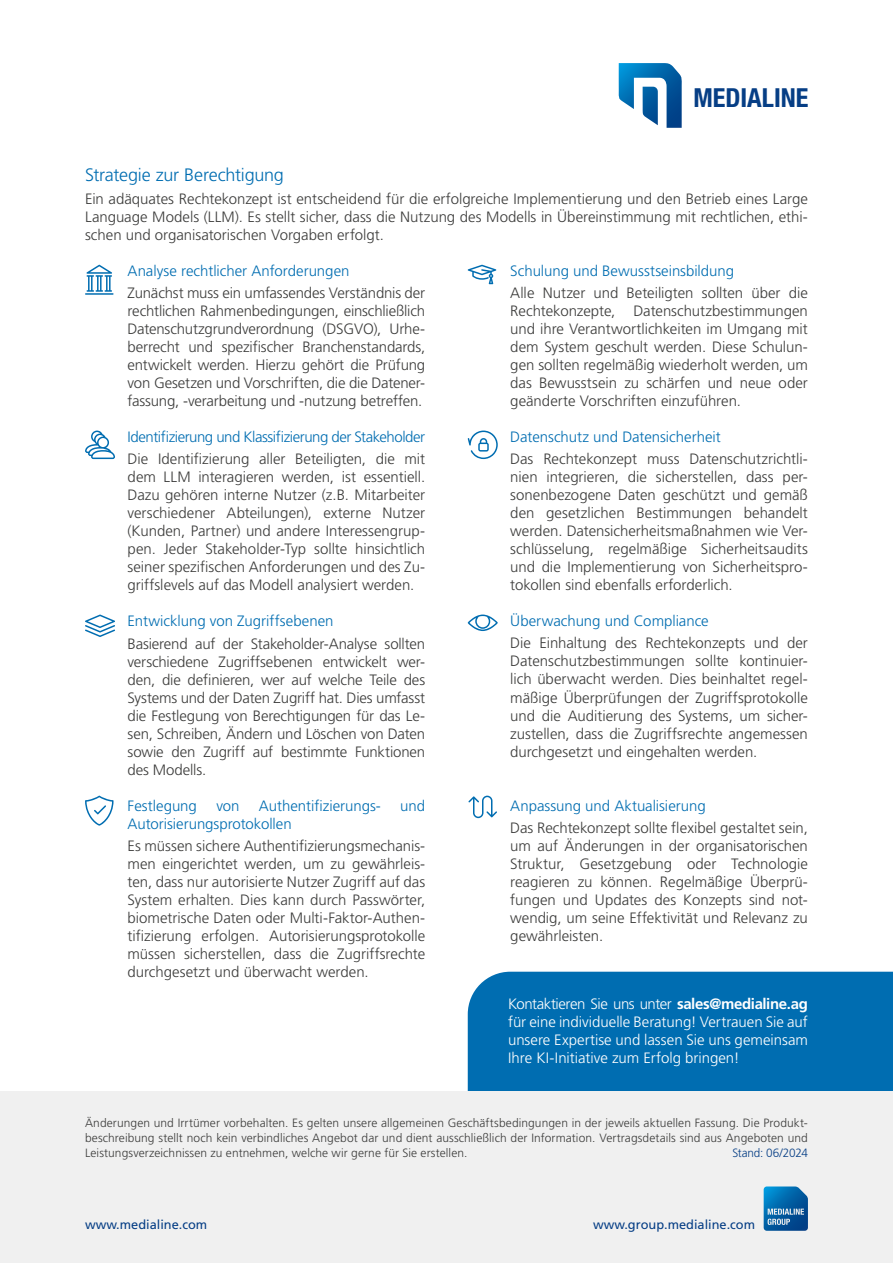
<style>
.page{position:relative;width:893px;height:1263px;background:#fff}
.page>*{position:absolute;margin:0;border:0;box-sizing:border-box;transform-origin:0 0}
.t1{font:700 condensed 26.25px "Helvetica Neue";color:#063e85}
.t2{font:300 18px "Frutiger LT Pro";letter-spacing:-.015em;color:#006db1}
.t3{font:300 15px/18px "Frutiger LT Pro";letter-spacing:-.005em;color:#3c3c3b;text-align:justify}
.t4{font:300 15px "Frutiger LT Pro";letter-spacing:-.005em;color:#006db1}
.t5{font:300 15px/18px "Frutiger LT Pro";color:#fff;text-align:justify}
.t6{font:300 15px "Frutiger LT Pro";letter-spacing:-.03em;color:#006db1}
.t7{font:12.75px "Frutiger LT Pro";color:#063e85}
.t8{font:300 12px/15px "Frutiger LT Pro";letter-spacing:.005em;color:#3c3c3b;text-align:justify}
.t9{font:300 12px "Frutiger LT Pro";letter-spacing:-.02em;color:#063e85}
.s1{font-weight:700}
</style>
<div class="page">
<div style="left:468px;top:972px;width:425px;height:119px;background:#006db1"></div>
<hr style="left:85px;top:293px;width:29px;height:2px;background:#006db1">
<svg style="left:86px;top:265px;width:26px;height:27px"></svg>
<svg style="left:85px;top:431px;width:30px;height:28px"></svg>
<svg style="left:85px;top:614px;width:30px;height:23px"></svg>
<svg style="left:85px;top:796px;width:29px;height:30px"></svg>
<svg style="left:468px;top:265px;width:28px;height:19px"></svg>
<svg style="left:468px;top:431px;width:30px;height:28px"></svg>
<svg style="left:468px;top:614px;width:30px;height:17px"></svg>
<svg style="left:468px;top:796px;width:29px;height:22px"></svg>
<div style="left:0;top:1091px;width:893px;height:172px;background:#f0f0f0"></div>
<svg style="left:618px;top:63px;width:64px;height:65px"></svg>
<svg style="left:764px;top:1186px;width:44px;height:45px;background:#2375b0"></svg>
<h1 class="t1" style="left:693px;top:82px;width:117px">MEDIALINE</h1>
<p class="t2" style="left:85px;top:165px;width:200px">Strategie zur Berechtigung</p>
<p class="t3" style="left:85px;top:190px;width:724px">Ein adäquates Rechtekonzept ist entscheidend für die erfolgreiche Implementierung und den Betrieb eines Large Language Models (LLM). Es stellt sicher, dass die Nutzung des Modells in Übereinstimmung mit rechtlichen, ethi&shy;schen und organisatorischen Vorgaben erfolgt.</p>
<p class="t4" style="left:128px;top:262px;width:223px">Analyse rechtlicher Anforderungen</p>
<p class="t3" style="left:128px;top:284px;width:299px">Zunächst muss ein umfassendes Verständnis der rechtlichen Rahmenbedingungen, einschließlich Datenschutzgrundverordnung (DSGVO), Urhe&shy;berrecht und spezifischer Branchenstandards, entwickelt werden. Hierzu gehört die Prüfung von Gesetzen und Vorschriften, die die Datener&shy;fassung, -verarbeitung und -nutzung betreffen.</p>
<p class="t6" style="left:128px;top:428px;width:299px">Identifizierung und Klassifizierung der Stakeholder</p>
<p class="t3" style="left:128px;top:450px;width:299px">Die Identifizierung aller Beteiligten, die mit dem LLM interagieren werden, ist essentiell.<br>Dazu gehören interne Nutzer (z.B. Mitarbeiter verschiedener Abteilungen), externe Nutzer (Kunden, Partner) und andere Interessengrup&shy;pen. Jeder Stakeholder-Typ sollte hinsichtlich seiner spezifischen Anforderungen und des Zu&shy;griffslevels auf das Modell analysiert werden.</p>
<p class="t4" style="left:128px;top:612px;width:207px">Entwicklung von Zugriffsebenen</p>
<p class="t3" style="left:128px;top:634px;width:299px">Basierend auf der Stakeholder-Analyse sollten verschiedene Zugriffsebenen entwickelt wer&shy;den, die definieren, wer auf welche Teile des Systems und der Daten Zugriff hat. Dies umfasst die Festlegung von Berechtigungen für das Le&shy;sen, Schreiben, Ändern und Löschen von Daten sowie den Zugriff auf bestimmte Funktionen des Modells.</p>
<p class="t4" style="left:128px;top:797px;width:71px">Festlegung</p>
<p class="t4" style="left:216px;top:797px;width:25px">von</p>
<p class="t4" style="left:259px;top:797px;width:123px">Authentifizierungs-</p>
<p class="t4" style="left:400px;top:797px;width:26px">und</p>
<p class="t4" style="left:128px;top:815px;width:166px">Autorisierungsprotokollen</p>
<p class="t3" style="left:128px;top:837px;width:299px">Es müssen sichere Authentifizierungsmechanis&shy;men eingerichtet werden, um zu gewährleis&shy;ten, dass nur autorisierte Nutzer Zugriff auf das System erhalten. Dies kann durch Passwörter, biometrische Daten oder Multi-Faktor-Authen&shy;tifizierung erfolgen. Autorisierungsprotokolle müssen sicherstellen, dass die Zugriffsrechte durchgesetzt und überwacht werden.</p>
<p class="t4" style="left:510px;top:262px;width:225px">Schulung und Bewusstseinsbildung</p>
<p class="t3" style="left:510px;top:284px;width:299px">Alle Nutzer und Beteiligten sollten über die Rechtekonzepte, Datenschutzbestimmungen und ihre Verantwortlichkeiten im Umgang mit dem System geschult werden. Diese Schulun&shy;gen sollten regelmäßig wiederholt werden, um das Bewusstsein zu schärfen und neue oder geänderte Vorschriften einzuführen.</p>
<p class="t4" style="left:510px;top:428px;width:212px">Datenschutz und Datensicherheit</p>
<p class="t3" style="left:510px;top:450px;width:299px">Das Rechtekonzept muss Datenschutzrichtli&shy;nien integrieren, die sicherstellen, dass per&shy;sonenbezogene Daten geschützt und gemäß den gesetzlichen Bestimmungen behandelt werden. Datensicherheitsmaßnahmen wie Ver&shy;schlüsselung, regelmäßige Sicherheitsaudits und die Implementierung von Sicherheitspro&shy;tokollen sind ebenfalls erforderlich.</p>
<p class="t4" style="left:510px;top:612px;width:200px">Überwachung und Compliance</p>
<p class="t3" style="left:510px;top:634px;width:299px">Die Einhaltung des Rechtekonzepts und der Datenschutzbestimmungen sollte kontinuier&shy;lich überwacht werden. Dies beinhaltet regel&shy;mäßige Überprüfungen der Zugriffsprotokolle und die Auditierung des Systems, um sicher&shy;zustellen, dass die Zugriffsrechte angemessen durchgesetzt und eingehalten werden.</p>
<p class="t4" style="left:510px;top:796px;width:197px">Anpassung und Aktualisierung</p>
<p class="t3" style="left:510px;top:819px;width:299px">Das Rechtekonzept sollte flexibel gestaltet sein, um auf Änderungen in der organisatorischen Struktur, Gesetzgebung oder Technologie reagieren zu können. Regelmäßige Überprü&shy;fungen und Updates des Konzepts sind not&shy;wendig, um seine Effektivität und Relevanz zu gewährleisten.</p>
<p class="t5" style="left:508px;top:995px;width:301px">Kontaktieren Sie uns unter <span class="s1">sales@medialine.ag </span>für eine individuelle Beratung! Vertrauen Sie auf unsere Expertise und lassen Sie uns gemeinsam Ihre KI-Initiative zum Erfolg bringen!</p>
<p class="t8" style="left:85px;top:1115px;width:724px">Änderungen und Irrtümer vorbehalten. Es gelten unsere allgemeinen Geschäftsbedingungen in der jeweils aktuellen Fassung. Die Produkt&shy;beschreibung stellt noch kein verbindliches Angebot dar und dient ausschließlich der Information. Vertragsdetails sind aus Angeboten und Leistungsverzeichnissen zu entnehmen, welche wir gerne für Sie erstellen.</p>
<p class="t9" style="left:732px;top:1145px;width:77px">Stand: 06/2024</p>
<p class="t7" style="left:85px;top:1216px;width:124px">www.medialine.com</p>
<p class="t7" style="left:593px;top:1216px;width:164px">www.group.medialine.com</p>
</div>
